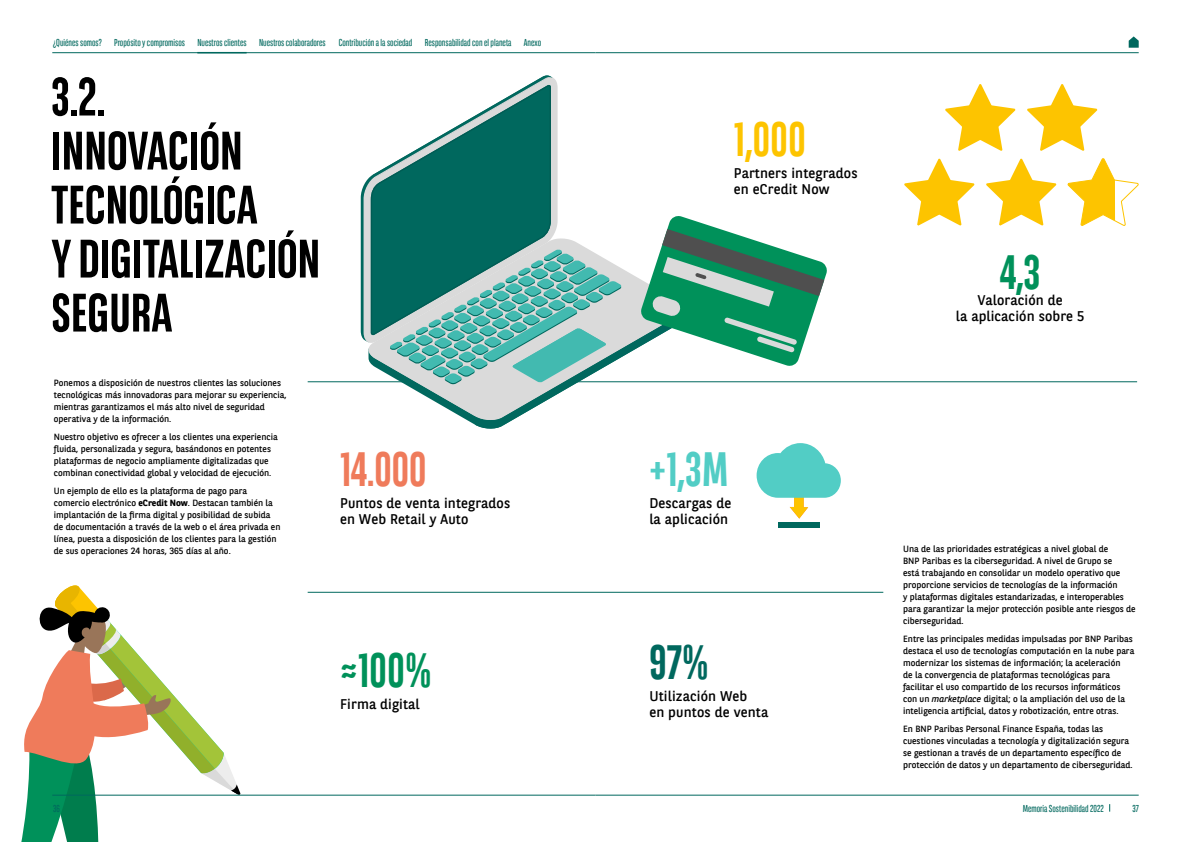
<style>
.page{position:relative;width:1191px;height:842px;background:#fff}
.page>*{position:absolute;margin:0;border:0;box-sizing:border-box;transform-origin:0 0}
.t1{font:700 54px/54px "BNPP Sans Condensed";color:#000}
.t2{font:700 48px "BNPP Sans Condensed";color:#00915a}
.t3{font:700 48px "BNPP Sans Condensed";color:#ef7b5b}
.t4{font:700 48px "BNPP Sans Condensed";color:#52cdc5}
.t5{font:700 48px "BNPP Sans Condensed";color:#fdc400}
.t6{font:700 48px "BNPP Sans Condensed";color:#00685e}
.t7{font:14px/16px "BNPP Sans";letter-spacing:.01em;color:#000}
.t8{font:10px "BNPP Sans Condensed";color:#00685e}
.t9{font:9px/12px "BNPP Sans";color:#000}
.s1{font-weight:700}
.s2{font-style:italic}
</style>
<div class="page">
<hr style="left:308px;top:381px;width:829px;height:1px;background:#00685e">
<hr style="left:308px;top:592px;width:575px;height:1px;background:#00685e">
<svg style="left:1027px;top:84px;width:70px;height:67px"></svg>
<svg style="left:986px;top:158px;width:70px;height:68px"></svg>
<svg style="left:904px;top:158px;width:70px;height:68px"></svg>
<svg style="left:945px;top:84px;width:70px;height:67px"></svg>
<svg style="left:1067px;top:158px;width:72px;height:68px"></svg>
<svg style="left:542px;top:75px;width:11px;height:102px"></svg>
<svg style="left:363px;top:77px;width:189px;height:265px;fill:#00685e"></svg>
<svg style="left:368px;top:215px;width:460px;height:214px"></svg>
<svg style="left:21px;top:585px;width:220px;height:257px"></svg>
<svg style="left:756px;top:443px;width:85px;height:76px"></svg>
<div style="left:778px;top:523px;width:41px;height:5px;background:#00685e"></div>
<hr style="left:595px;top:52px;width:543px;height:1px;background:#00685e">
<hr style="left:52px;top:52px;width:543px;height:1px;background:#00685e">
<svg style="left:1128px;top:36px;width:10px;height:12px"></svg>
<hr style="left:595px;top:795px;width:543px;height:1px;background:#00685e">
<hr style="left:52px;top:795px;width:543px;height:1px;background:#00685e">
<p class="t8" style="left:53px;top:36px;width:274px">¿Quiénes somos? Propósito y compromisos Nuestros clientes Nuestros colaboradores</p>
<p class="t8" style="left:339px;top:36px;width:204px">Contribución a la sociedad Responsabilidad con el planeta Anexo</p>
<h1 class="t1" style="left:51px;top:70px;width:271px">3.2.<br>INNOVACIÓN<br>TECNOLÓGICA<br>Y DIGITALIZACIÓN<br>SEGURA</h1>
<p class="t9" style="left:54px;top:377px;width:234px">Ponemos a disposición de nuestros clientes las soluciones tecnológicas más innovadoras para mejorar su experiencia, mientras garantizamos el más alto nivel de seguridad operativa y de la información.</p>
<p class="t9" style="left:54px;top:431px;width:225px">Nuestro objetivo es ofrecer a los clientes una experiencia fluida, personalizada y segura, basándonos en potentes plataformas de negocio ampliamente digitalizadas que combinan conectividad global y velocidad de ejecución.</p>
<p class="t9" style="left:54px;top:485px;width:228px">Un ejemplo de ello es la plataforma de pago para comercio electrónico <span class="s1">eCredit Now</span>. Destacan también la implantación de la firma digital y posibilidad de subida de documentación a través de la web o el área privada en línea, puesta a disposición de los clientes para la gestión de sus operaciones 24 horas, 365 días al año.</p>
<h2 class="t3" style="left:340px;top:441px;width:88px">14.000</h2>
<h3 class="t7" style="left:340px;top:494px;width:172px">Puntos de venta integrados en Web Retail y Auto</h3>
<h2 class="t2" style="left:340px;top:642px;width:93px">≈100%</h2>
<h3 class="t7" style="left:340px;top:695px;width:81px">Firma digital</h3>
<h2 class="t5" style="left:734px;top:112px;width:73px">1,000</h2>
<h3 class="t7" style="left:734px;top:165px;width:125px">Partners integrados en eCredit Now</h3>
<h2 class="t2" style="left:1000px;top:244px;width:42px">4,3</h2>
<h3 class="t7" style="left:956px;top:291px;width:130px;text-align:center">Valoración de<br>la aplicación sobre 5</h3>
<h2 class="t4" style="left:649px;top:441px;width:80px">+1,3M</h2>
<h3 class="t7" style="left:649px;top:494px;width:83px">Descargas de la aplicación</h3>
<h2 class="t6" style="left:649px;top:634px;width:61px">97%</h2>
<h3 class="t7" style="left:649px;top:687px;width:120px">Utilización Web<br>en puntos de venta</h3>
<p class="t9" style="left:903px;top:542px;width:234px">Una de las prioridades estratégicas a nivel global de<br>BNP Paribas es la ciberseguridad. A nivel de Grupo se<br>está trabajando en consolidar un modelo operativo que proporcione servicios de tecnologías de la información<br>y plataformas digitales estandarizadas, e interoperables para garantizar la mejor protección posible ante riesgos de ciberseguridad.</p>
<p class="t9" style="left:903px;top:632px;width:233px">Entre las principales medidas impulsadas por BNP Paribas destaca el uso de tecnologías computación en la nube para modernizar los sistemas de información; la aceleración<br>de la convergencia de plataformas tecnológicas para facilitar el uso compartido de los recursos informáticos con un <span class="s2">marketplace</span> digital; o la ampliación del uso de la inteligencia artificial, datos y robotización, entre otras.</p>
<p class="t9" style="left:903px;top:722px;width:231px">En BNP Paribas Personal Finance España, todas las cuestiones vinculadas a tecnología y digitalización segura se gestionan a través de un departamento específico de protección de datos y un departamento de ciberseguridad.</p>
<p class="t8" style="left:53px;top:802px;width:8px">36</p>
<p class="t8" style="left:1022px;top:802px;width:83px">Memoria Sostenibilidad 2022</p>
<p class="t8" style="left:1132px;top:802px;width:8px">37</p>
</div>
